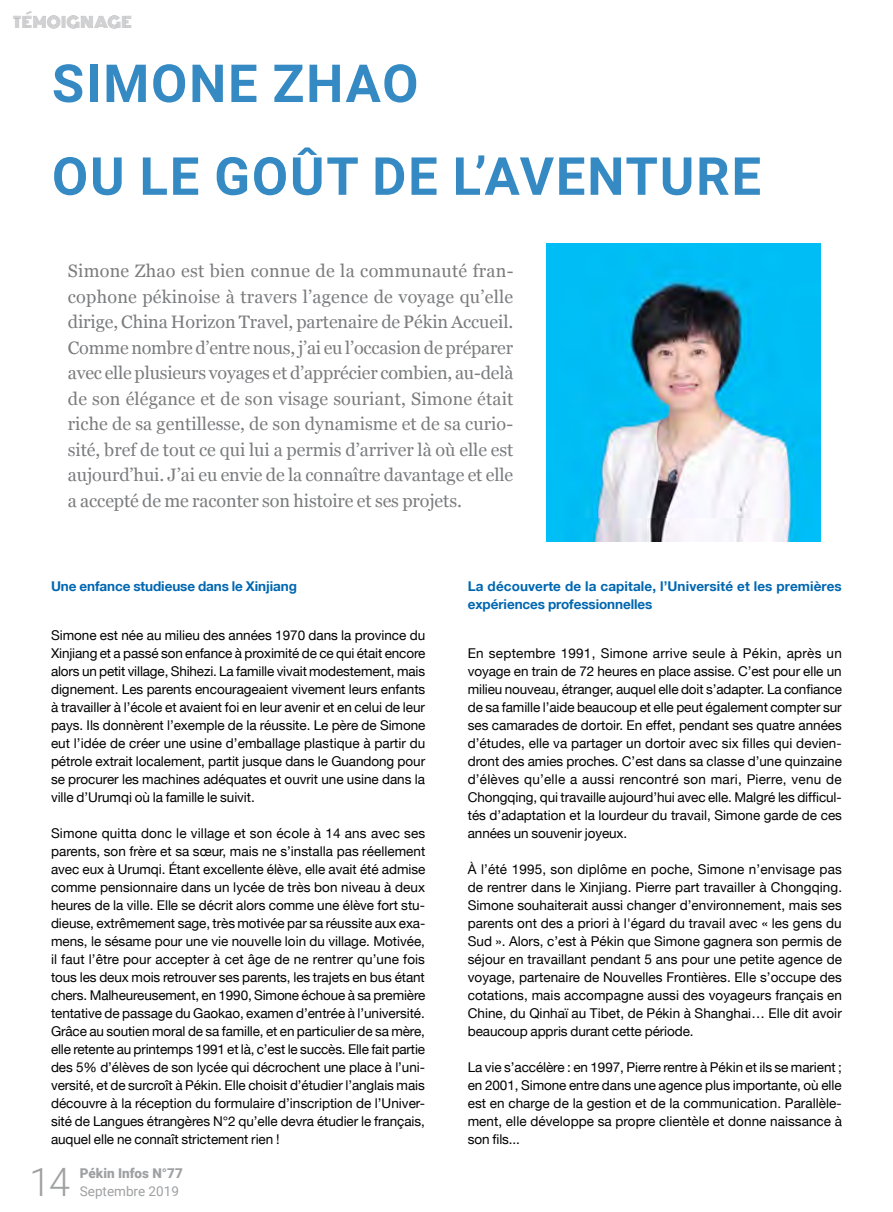
<style>
.page{position:relative;width:893px;height:1212px;background:#fff}
.page>*{position:absolute;margin:0;border:0;box-sizing:border-box;transform-origin:0 0}
.t1{font:700 52.5px/92.7px "Roboto";letter-spacing:.035em;color:#358ac3}
.t2{font:300 39.15px "Roboto";color:#9ea0a2}
.t3{font:18px/25.5px "Georgia";letter-spacing:-.005em;color:#7b7c7e;text-align:justify}
.t4{font:15px "Monoton";letter-spacing:.02em;color:#a7a8aa}
.t5{font:13.5px/18px "Helvetica Neue LT";letter-spacing:-.005em;color:#000;text-align:justify}
.t6{font:700 13.5px/18px "Helvetica Neue LT";letter-spacing:-.005em;color:#0067b0}
.t7{font:900 13.5px "Roboto";color:#9ea0a2}
.t8{font:13.5px "Roboto";color:#9ea0a2}
</style>
<div class="page">
<img style="left:546px;top:243px;width:275px;height:298px">
<p class="t4" style="left:13px;top:11px;width:121px">TÉMOIGNAGE</p>
<h1 class="t1" style="left:52px;top:35px;width:711px">SIMONE ZHAO<br>OU LE GOÛT DE L’AVENTURE</h1>
<p class="t3" style="left:68px;top:259px;width:447px">Simone Zhao est bien connue de la communauté fran&shy;cophone pékinoise à travers l’agence de voyage qu’elle dirige, China Horizon Travel, partenaire de Pékin Accueil.<br>Comme nombre d’entre nous, j’ai eu l’occasion de préparer avec elle plusieurs voyages et d’apprécier combien, au-delà de son élégance et de son visage souriant, Simone était riche de sa gentillesse, de son dynamisme et de sa curio&shy;sité, bref de tout ce qui lui a permis d’arriver là où elle est aujourd’hui. J’ai eu envie de la connaître davantage et elle a accepté de me raconter son histoire et ses projets.</p>
<p class="t6" style="left:51px;top:577px;width:248px">Une enfance studieuse dans le Xinjiang</p>
<p class="t5" style="left:51px;top:626px;width:376px">Simone est née au milieu des années 1970 dans la province du Xinjiang et a passé son enfance à proximité de ce qui était encore alors un petit village, Shihezi. La famille vivait modestement, mais dignement. Les parents encourageaient vivement leurs enfants à travailler à l’école et avaient foi en leur avenir et en celui de leur pays. Ils donnèrent l’exemple de la réussite. Le père de Simone eut l’idée de créer une usine d’emballage plastique à partir du pétrole extrait localement, partit jusque dans le Guandong pour se procurer les machines adéquates et ouvrit une usine dans la ville d’Urumqi où la famille le suivit.</p>
<p class="t5" style="left:51px;top:824px;width:376px">Simone quitta donc le village et son école à 14 ans avec ses parents, son frère et sa sœur, mais ne s’installa pas réellement avec eux à Urumqi. Étant excellente élève, elle avait été admise comme pensionnaire dans un lycée de très bon niveau à deux heures de la ville. Elle se décrit alors comme une élève fort stu&shy;dieuse, extrêmement sage, très motivée par sa réussite aux exa&shy;mens, le sésame pour une vie nouvelle loin du village. Motivée, il faut l’être pour accepter à cet âge de ne rentrer qu’une fois tous les deux mois retrouver ses parents, les trajets en bus étant chers. Malheureusement, en 1990, Simone échoue à sa première tentative de passage du Gaokao, examen d’entrée à l’université.<br>Grâce au soutien moral de sa famille, et en particulier de sa mère, elle retente au printemps 1991 et là, c’est le succès. Elle fait partie des 5% d’élèves de son lycée qui décrochent une place à l’uni&shy;versité, et de surcroît à Pékin. Elle choisit d’étudier l’anglais mais découvre à la réception du formulaire d’inscription de l’Univer&shy;sité de Langues étrangères N°2 qu’elle devra étudier le français, auquel elle ne connaît strictement rien !</p>
<h2 class="t2" style="left:30px;top:1154px;width:42px">14</h2>
<p class="t7" style="left:80px;top:1164px;width:105px">Pékin Infos N°77</p>
<p class="t8" style="left:80px;top:1182px;width:100px">Septembre 2019</p>
<p class="t6" style="left:468px;top:577px;width:376px">La découverte de la capitale, l’Université et les premières expériences professionnelles</p>
<p class="t5" style="left:468px;top:644px;width:376px">En septembre 1991, Simone arrive seule à Pékin, après un voyage en train de 72 heures en place assise. C’est pour elle un milieu nouveau, étranger, auquel elle doit s’adapter. La confiance de sa famille l’aide beaucoup et elle peut également compter sur ses camarades de dortoir. En effet, pendant ses quatre années d’études, elle va partager un dortoir avec six filles qui devien&shy;dront des amies proches. C’est dans sa classe d’une quinzaine d’élèves qu’elle a aussi rencontré son mari, Pierre, venu de Chongqing, qui travaille aujourd’hui avec elle. Malgré les difficul&shy;tés d’adaptation et la lourdeur du travail, Simone garde de ces années un souvenir joyeux.</p>
<p class="t5" style="left:468px;top:860px;width:376px">À l’été 1995, son diplôme en poche, Simone n’envisage pas de rentrer dans le Xinjiang. Pierre part travailler à Chongqing.<br>Simone souhaiterait aussi changer d’environnement, mais ses parents ont des a priori à l'égard du travail avec « les gens du Sud ». Alors, c’est à Pékin que Simone gagnera son permis de séjour en travaillant pendant 5 ans pour une petite agence de voyage, partenaire de Nouvelles Frontières. Elle s’occupe des cotations, mais accompagne aussi des voyageurs français en Chine, du Qinhaï au Tibet, de Pékin à Shanghai… Elle dit avoir beaucoup appris durant cette période.</p>
<p class="t5" style="left:468px;top:1058px;width:376px">La vie s’accélère : en 1997, Pierre rentre à Pékin et ils se marient ; en 2001, Simone entre dans une agence plus importante, où elle est en charge de la gestion et de la communication. Parallèle&shy;ment, elle développe sa propre clientèle et donne naissance à son fils...</p>
</div>
